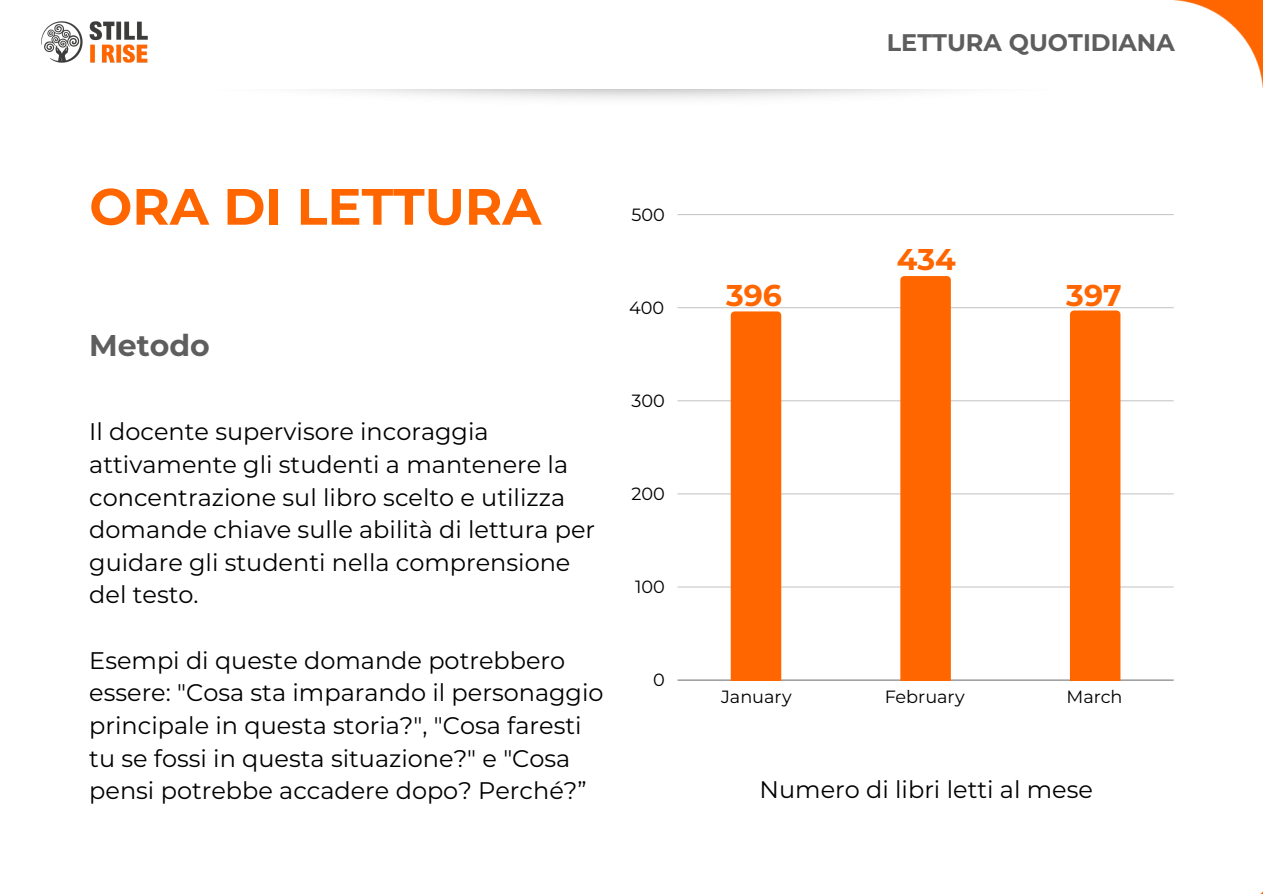
<style>
.page{position:relative;width:1263px;height:894px;background:#fff}
.page>*{position:absolute;margin:0;border:0;box-sizing:border-box;transform-origin:0 0}
.t1{font:700 51px "Montserrat";color:#f60}
.t2{font:700 30px "Montserrat";color:#f60}
.t3{font:700 30px "Montserrat";color:#5e5e5e}
.t4{font:24px/32.7px "Montserrat";color:#000}
.t5{font:700 24px "Montserrat";color:#5e5e5e}
.t6{font:17.7px "Montserrat";color:#000}
</style>
<div class="page">
<img style="left:1175px;top:0;width:87px;height:83px">
<img style="left:41px;top:21px;width:107px;height:42px">
<hr style="left:677px;top:679px;width:497px;height:1px;background:#000">
<hr style="left:677px;top:586px;width:497px;height:1px;background:#000">
<hr style="left:677px;top:493px;width:497px;height:1px;background:#000">
<hr style="left:677px;top:400px;width:497px;height:1px;background:#000">
<hr style="left:677px;top:307px;width:497px;height:1px;background:#000">
<hr style="left:677px;top:214px;width:497px;height:1px;background:#000">
<div style="left:731px;top:311px;width:50px;height:369px;background:#f60"></div>
<div style="left:900px;top:276px;width:51px;height:404px;background:#f60"></div>
<div style="left:1070px;top:310px;width:50px;height:370px;background:#f60"></div>
<h2 class="t1" style="left:89px;top:175px;width:454px">ORA DI LETTURA</h2>
<p class="t6" style="left:631px;top:203px;width:35px">500</p>
<p class="t3" style="left:89px;top:327px;width:122px">Metodo</p>
<p class="t4" style="left:89px;top:415px;width:507px">Il docente supervisore incoraggia attivamente gli studenti a mantenere la concentrazione sul libro scelto e utilizza domande chiave sulle abilità di lettura per guidare gli studenti nella comprensione del testo.</p>
<h2 class="t4" style="left:89px;top:643px;width:516px">Esempi di queste domande potrebbero essere: "Cosa sta imparando il personaggio principale in questa storia?", "Cosa faresti tu se fossi in questa situazione?" e "Cosa pensi potrebbe accadere dopo? Perché?”</h2>
<p class="t6" style="left:629px;top:296px;width:37px">400</p>
<p class="t6" style="left:631px;top:389px;width:35px">300</p>
<p class="t6" style="left:631px;top:482px;width:35px">200</p>
<p class="t6" style="left:635px;top:575px;width:31px">100</p>
<p class="t6" style="left:653px;top:668px;width:13px">0</p>
<p class="t5" style="left:887px;top:27px;width:289px">LETTURA QUOTIDIANA</p>
<h2 class="t2" style="left:726px;top:277px;width:57px">396</h2>
<p class="t2" style="left:897px;top:241px;width:61px">434</p>
<p class="t2" style="left:1066px;top:277px;width:57px">397</p>
<p class="t6" style="left:721px;top:685px;width:72px">January</p>
<p class="t6" style="left:885px;top:685px;width:81px">February</p>
<p class="t6" style="left:1066px;top:685px;width:57px">March</p>
<h2 class="t4" style="left:760px;top:772px;width:335px">Numero di libri letti al mese</h2>
</div>
